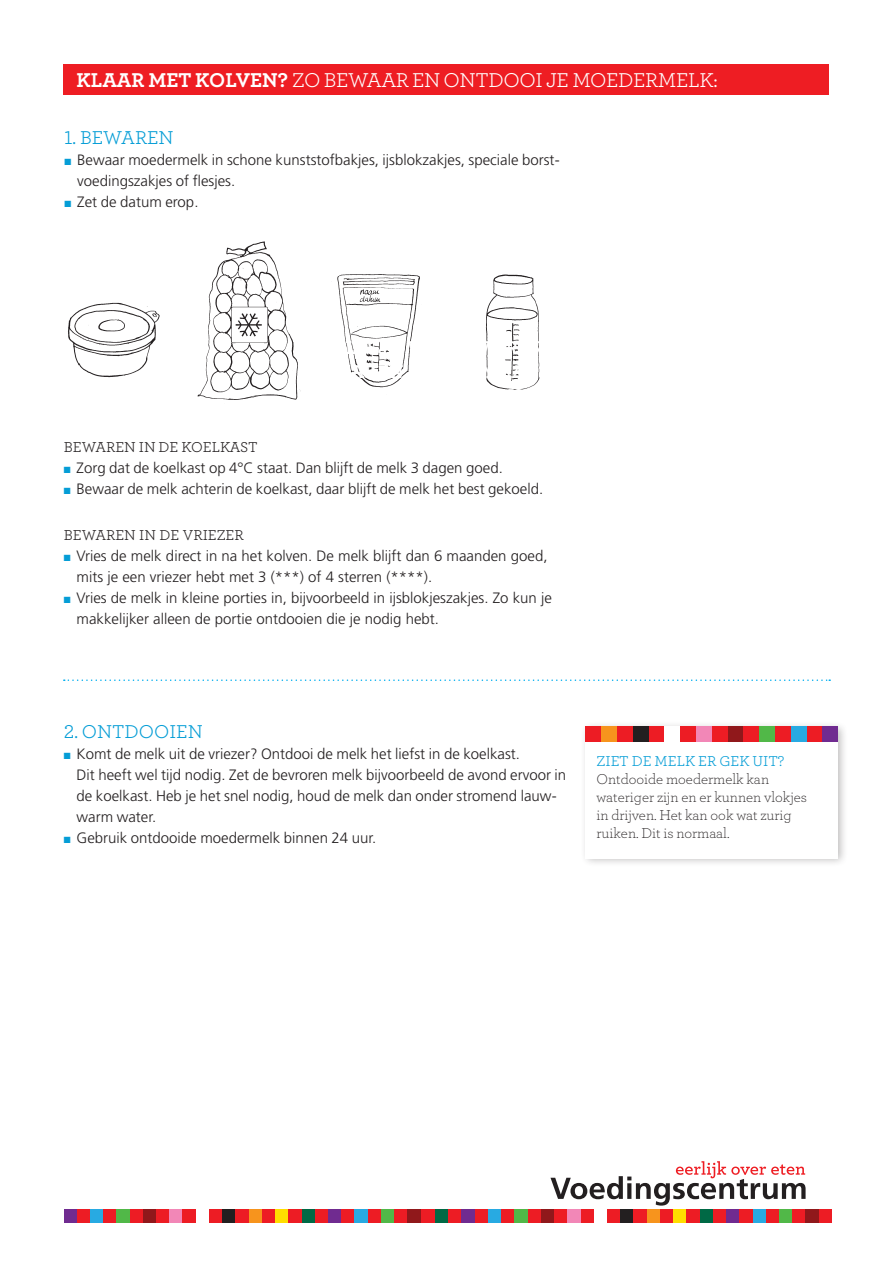
<style>
.page{position:relative;width:893px;height:1263px;background:#fff}
.page>*{position:absolute;margin:0;border:0;box-sizing:border-box;transform-origin:0 0}
._01_vlag{font:21px "Archer";letter-spacing:-.02em;color:#fff}
._01_vlag-2{font:19.5px "Archer";color:#059dd6}
.kopje_archer{font:19.5px "Archer";color:#059dd6}
._01_vlag-3{font:300 15px/21px "Frutiger";color:#231f20}
._01_vlag-4{font:300 15px "Archer";color:#231f20}
.body_inspring{font:300 15px/21px "Frutiger";color:#231f20}
._01_vlag-5{font:15px "Archer";color:#231f20}
._01_vlag-6{font:15px "Archer";color:#059dd6}
.s1{font-weight:700}
.s2{color:#059dd6}
</style>
<div class="page">
<svg style="left:550px;top:1161px;width:256px;height:44px"></svg>
<svg style="left:831px;top:1210px;width:1px;height:13px"></svg>
<div style="left:818px;top:1210px;width:13px;height:13px;background:#ed1c24"></div>
<div style="left:805px;top:1210px;width:13px;height:13px;background:#90181b"></div>
<div style="left:792px;top:1210px;width:13px;height:13px;background:#ed1c24"></div>
<div style="left:779px;top:1210px;width:13px;height:13px;background:#51b848"></div>
<div style="left:765px;top:1210px;width:14px;height:13px;background:#ed1c24"></div>
<div style="left:752px;top:1210px;width:13px;height:13px;background:#28aae2"></div>
<div style="left:739px;top:1210px;width:13px;height:13px;background:#ed1c24"></div>
<div style="left:726px;top:1210px;width:13px;height:13px;background:#702b90"></div>
<div style="left:712px;top:1210px;width:14px;height:13px;background:#ed1c24"></div>
<div style="left:699px;top:1210px;width:13px;height:13px;background:#006945"></div>
<div style="left:686px;top:1210px;width:13px;height:13px;background:#ed1c24"></div>
<div style="left:673px;top:1210px;width:13px;height:13px;background:#ffde00"></div>
<div style="left:659px;top:1210px;width:14px;height:13px;background:#ed1c24"></div>
<div style="left:646px;top:1210px;width:13px;height:13px;background:#f7941d"></div>
<div style="left:633px;top:1210px;width:13px;height:13px;background:#ed1c24"></div>
<div style="left:620px;top:1210px;width:13px;height:13px;background:#231f20"></div>
<div style="left:607px;top:1210px;width:13px;height:13px;background:#ed1c24"></div>
<div style="left:580px;top:1210px;width:13px;height:13px;background:#ed1c24"></div>
<div style="left:567px;top:1210px;width:13px;height:13px;background:#f287b7"></div>
<div style="left:554px;top:1210px;width:13px;height:13px;background:#ed1c24"></div>
<div style="left:540px;top:1210px;width:14px;height:13px;background:#90181b"></div>
<div style="left:527px;top:1210px;width:13px;height:13px;background:#ed1c24"></div>
<div style="left:514px;top:1210px;width:13px;height:13px;background:#51b848"></div>
<div style="left:501px;top:1210px;width:13px;height:13px;background:#ed1c24"></div>
<div style="left:487px;top:1210px;width:14px;height:13px;background:#28aae2"></div>
<div style="left:474px;top:1210px;width:13px;height:13px;background:#ed1c24"></div>
<div style="left:461px;top:1210px;width:13px;height:13px;background:#702b90"></div>
<div style="left:448px;top:1210px;width:13px;height:13px;background:#ed1c24"></div>
<div style="left:435px;top:1210px;width:13px;height:13px;background:#006945"></div>
<div style="left:423px;top:1210px;width:12px;height:13px;background:#ed1c24"></div>
<div style="left:420px;top:1210px;width:13px;height:13px;background:#ed1c24"></div>
<div style="left:407px;top:1210px;width:13px;height:13px;background:#90181b"></div>
<div style="left:394px;top:1210px;width:13px;height:13px;background:#ed1c24"></div>
<div style="left:381px;top:1210px;width:13px;height:13px;background:#51b848"></div>
<div style="left:367px;top:1210px;width:14px;height:13px;background:#ed1c24"></div>
<div style="left:354px;top:1210px;width:13px;height:13px;background:#28aae2"></div>
<div style="left:341px;top:1210px;width:13px;height:13px;background:#ed1c24"></div>
<div style="left:328px;top:1210px;width:13px;height:13px;background:#702b90"></div>
<div style="left:314px;top:1210px;width:14px;height:13px;background:#ed1c24"></div>
<div style="left:301px;top:1210px;width:13px;height:13px;background:#006945"></div>
<div style="left:288px;top:1210px;width:13px;height:13px;background:#ed1c24"></div>
<div style="left:275px;top:1210px;width:13px;height:13px;background:#ffde00"></div>
<div style="left:261px;top:1210px;width:14px;height:13px;background:#ed1c24"></div>
<div style="left:248px;top:1210px;width:13px;height:13px;background:#f7941d"></div>
<div style="left:235px;top:1210px;width:13px;height:13px;background:#ed1c24"></div>
<div style="left:222px;top:1210px;width:13px;height:13px;background:#231f20"></div>
<div style="left:209px;top:1210px;width:13px;height:13px;background:#ed1c24"></div>
<div style="left:182px;top:1210px;width:13px;height:13px;background:#ed1c24"></div>
<div style="left:169px;top:1210px;width:13px;height:13px;background:#f287b7"></div>
<div style="left:156px;top:1210px;width:13px;height:13px;background:#ed1c24"></div>
<div style="left:142px;top:1210px;width:14px;height:13px;background:#90181b"></div>
<div style="left:129px;top:1210px;width:13px;height:13px;background:#ed1c24"></div>
<div style="left:116px;top:1210px;width:13px;height:13px;background:#51b848"></div>
<div style="left:103px;top:1210px;width:13px;height:13px;background:#ed1c24"></div>
<div style="left:89px;top:1210px;width:14px;height:13px;background:#28aae2"></div>
<div style="left:76px;top:1210px;width:13px;height:13px;background:#ed1c24"></div>
<div style="left:64px;top:1210px;width:12px;height:13px;background:#702b90"></div>
<div style="left:580px;top:720px;width:269px;height:148px;background:#231f20;opacity:.3"></div>
<div style="left:585px;top:728px;width:252px;height:131px;background:#fff"></div>
<div style="left:585px;top:726px;width:16px;height:16px;background:#ed1c24"></div>
<div style="left:601px;top:726px;width:16px;height:16px;background:#f7941d"></div>
<div style="left:617px;top:726px;width:16px;height:16px;background:#ed1c24"></div>
<div style="left:633px;top:726px;width:16px;height:16px;background:#231f20"></div>
<div style="left:649px;top:726px;width:15px;height:16px;background:#ed1c24"></div>
<div style="left:664px;top:726px;width:16px;height:16px;background:#fff"></div>
<div style="left:680px;top:726px;width:16px;height:16px;background:#ed1c24"></div>
<div style="left:696px;top:726px;width:16px;height:16px;background:#f287b7"></div>
<div style="left:712px;top:726px;width:16px;height:16px;background:#ed1c24"></div>
<div style="left:728px;top:726px;width:15px;height:16px;background:#90181b"></div>
<div style="left:743px;top:726px;width:16px;height:16px;background:#ed1c24"></div>
<div style="left:759px;top:726px;width:16px;height:16px;background:#51b848"></div>
<div style="left:775px;top:726px;width:16px;height:16px;background:#ed1c24"></div>
<div style="left:791px;top:726px;width:16px;height:16px;background:#28aae2"></div>
<div style="left:807px;top:726px;width:15px;height:16px;background:#ed1c24"></div>
<div style="left:822px;top:726px;width:15px;height:16px;background:#702b90"></div>
<img style="left:337px;top:274px;width:83px;height:114px">
<img style="left:485px;top:274px;width:55px;height:116px">
<img style="left:68px;top:302px;width:92px;height:76px">
<img style="left:197px;top:241px;width:104px;height:159px">
<svg style="left:64px;top:679px;width:766px;height:2px"></svg>
<div style="left:64px;top:64px;width:765px;height:30px;background:#ee1d23"></div>
<p class="_01_vlag" style="left:77px;top:66px;width:643px"><span class="s1">KLAAR MET KOLVEN?</span> ZO BEWAAR EN ONTDOOI JE MOEDERMELK:</p>
<p class="kopje_archer" style="left:65px;top:124px;width:111px">1. BEWAREN</p>
<p class="body_inspring" style="left:77px;top:149px;width:484px;text-indent:-13px"><span class="s2">■</span> Bewaar moedermelk in schone kunststofbakjes, ijsblokzakjes, speciale borst&shy;voedingszakjes of flesjes.</p>
<p class="_01_vlag-3" style="left:65px;top:191px;width:135px"><span class="s2">■</span> Zet de datum erop.</p>
<p class="_01_vlag-5" style="left:64px;top:437px;width:195px">BEWAREN IN DE KOELKAST</p>
<p class="_01_vlag-3" style="left:64px;top:458px;width:441px"><span class="s2">■</span> Zorg dat de koelkast op 4°C staat. Dan blijft de melk 3 dagen goed.</p>
<p class="_01_vlag-3" style="left:64px;top:479px;width:481px"><span class="s2">■</span> Bewaar de melk achterin de koelkast, daar blijft de melk het best gekoeld.</p>
<p class="_01_vlag-5" style="left:64px;top:525px;width:182px">BEWAREN IN DE VRIEZER</p>
<p class="_01_vlag-3" style="left:77px;top:545px;width:472px;text-indent:-13px"><span class="s2">■</span> Vries de melk direct in na het kolven. De melk blijft dan 6 maanden goed, mits je een vriezer hebt met 3 (***) of 4 sterren (****).</p>
<p class="_01_vlag-3" style="left:77px;top:587px;width:477px;text-indent:-13px"><span class="s2">■</span> Vries de melk in kleine porties in, bijvoorbeeld in ijsblokjeszakjes. Zo kun je makkelijker alleen de portie ontdooien die je nodig hebt.</p>
<p class="_01_vlag-2" style="left:64px;top:718px;width:141px">2. ONTDOOIEN</p>
<p class="_01_vlag-3" style="left:77px;top:743px;width:491px;text-indent:-13px"><span class="s2">■</span> Komt de melk uit de vriezer? Ontdooi de melk het liefst in de koelkast.<br>Dit heeft wel tijd nodig. Zet de bevroren melk bijvoorbeeld de avond ervoor in de koelkast. Heb je het snel nodig, houd de melk dan onder stromend lauw&shy;warm water.</p>
<p class="_01_vlag-3" style="left:64px;top:827px;width:314px"><span class="s2">■</span> Gebruik ontdooide moedermelk binnen 24 uur.</p>
<p class="_01_vlag-6" style="left:596px;top:751px;width:189px">ZIET DE MELK ER GEK UIT?</p>
<p class="_01_vlag-4" style="left:596px;top:769px;width:174px">Ontdooide moedermelk kan</p>
<p class="_01_vlag-4" style="left:596px;top:787px;width:212px">wateriger zijn en er kunnen vlokjes</p>
<p class="_01_vlag-4" style="left:596px;top:805px;width:197px">in drijven. Het kan ook wat zurig</p>
<p class="_01_vlag-4" style="left:596px;top:823px;width:135px">ruiken. Dit is normaal.</p>
</div>
